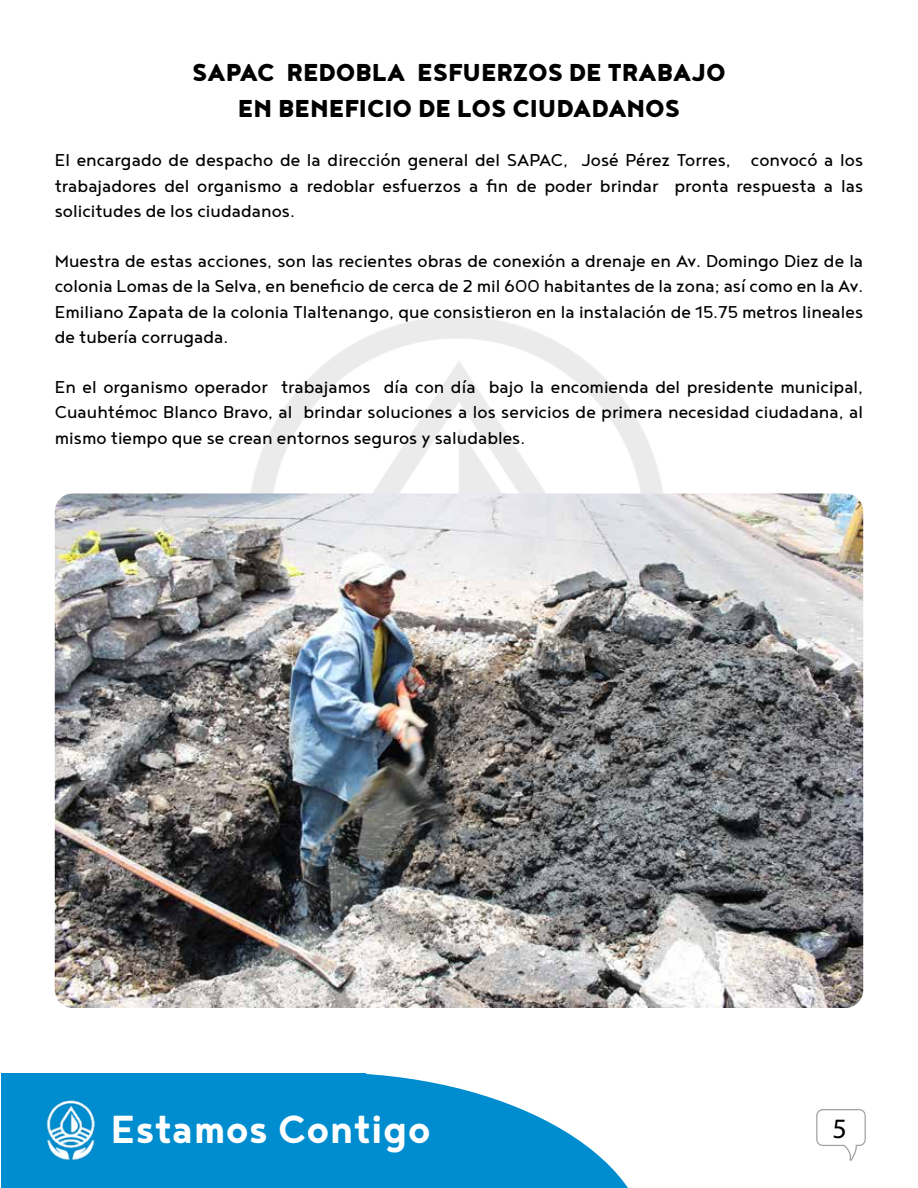
<style>
.page{position:relative;width:918px;height:1188px;background:#fff}
.page>*{position:absolute;margin:0;border:0;box-sizing:border-box;transform-origin:0 0}
.t1{font:700 48px "Noyh";color:#fff}
.t2{font:900 30px/36px "Noyh";color:#000;text-align:center}
.t3{font:28.05px "Myriad Pro";color:#000}
.t4{font:21px/25.2px "Noyh";color:#000;text-align:justify}
</style>
<div class="page">
<svg style="left:366px;top:1074px;width:262px;height:114px;fill:#008dcf"></svg>
<div style="left:2px;top:1073px;width:364px;height:115px;background:#008dcf"></div>
<svg style="left:816px;top:1109px;width:50px;height:52px"></svg>
<img style="left:46px;top:1100px;width:49px;height:60px">
<img style="left:55px;top:494px;width:808px;height:514px">
<h2 class="t2" style="left:192px;top:54px;width:535px">SAPAC REDOBLA ESFUERZOS DE TRABAJO<br>EN BENEFICIO DE LOS CIUDADANOS</h2>
<p class="t4" style="left:55px;top:147px;width:810px">El encargado de despacho de la dirección general del SAPAC, José Pérez Torres, convocó a los trabajadores del organismo a redoblar esfuerzos a fin de poder brindar pronta respuesta a las solicitudes de los ciudadanos.</p>
<p class="t4" style="left:55px;top:248px;width:810px">Muestra de estas acciones, son las recientes obras de conexión a drenaje en Av. Domingo Diez de la colonia Lomas de la Selva, en beneficio de cerca de 2 mil 600 habitantes de la zona; así como en la Av.<br>Emiliano Zapata de la colonia Tlaltenango, que consistieron en la instalación de 15.75 metros lineales de tubería corrugada.</p>
<p class="t4" style="left:55px;top:374px;width:810px">En el organismo operador trabajamos día con día bajo la encomienda del presidente municipal, Cuauhtémoc Blanco Bravo, al brindar soluciones a los servicios de primera necesidad ciudadana, al mismo tiempo que se crean entornos seguros y saludables.</p>
<h1 class="t1" style="left:110px;top:1101px;width:322px">Estamos Contigo</h1>
<h3 class="t3" style="left:833px;top:1111px;width:16px">5</h3>
</div>
